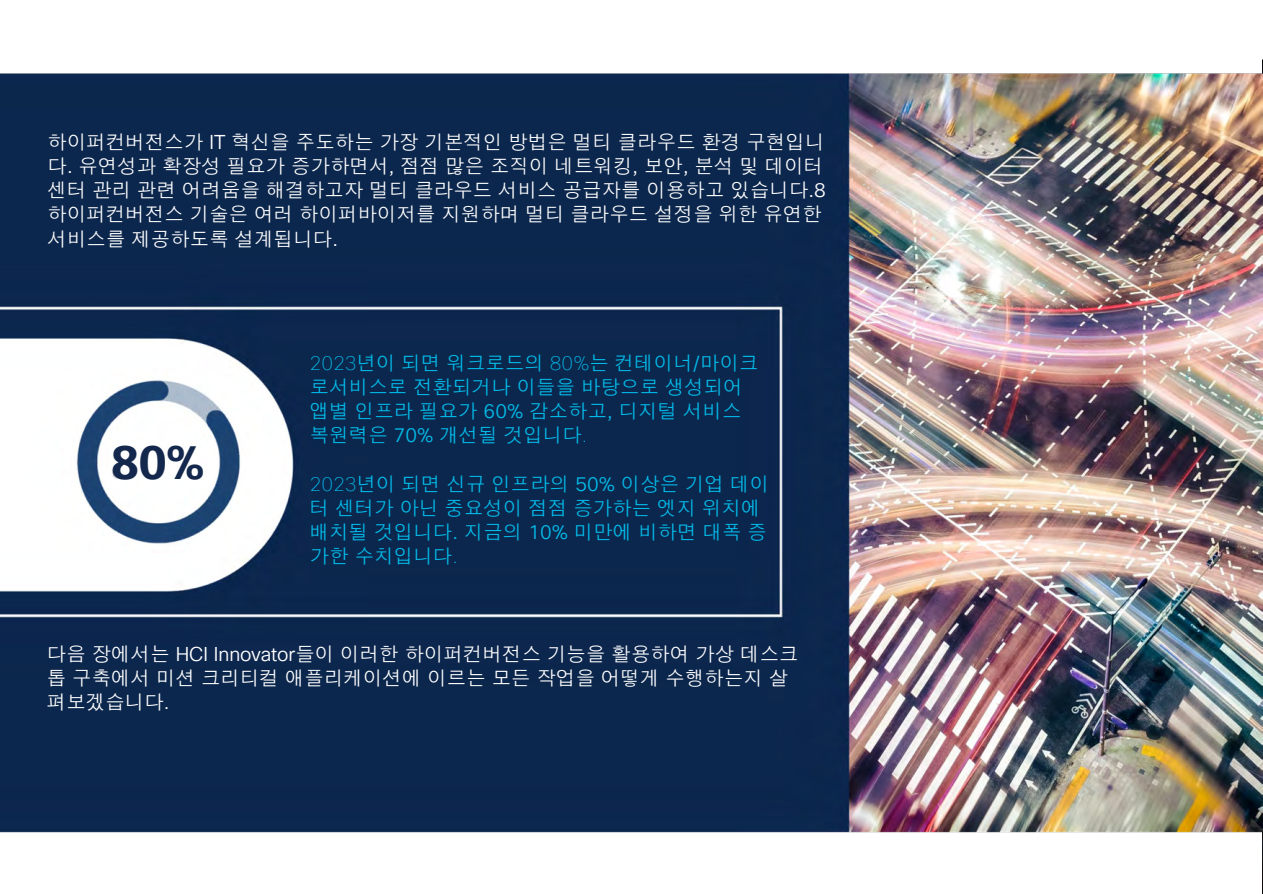
<style>
.page{position:relative;width:1263px;height:894px;background:#fff}
.page>*{position:absolute;margin:0;border:0;box-sizing:border-box;transform-origin:0 0}
.t1{font:700 46.5px "Cisco Sans TT";color:#13284c}
.t2{font:19.5px/24px "Cisco Sans KOR Light";color:#fff}
.t3{font:19.5px/24px "Cisco Sans KOR Light";color:#01bceb}
.s1{font-family:"Cisco Sans TT";font-weight:100}
.s2{font-family:"Cisco Sans TT Light"}
</style>
<div class="page">
<img style="left:0;top:59px;width:1263px;height:834px">
<p class="t2" style="left:48px;top:130px;width:780px">하이퍼컨버전스가 IT 혁신을 주도하는 가장 기본적인 방법은 멀티 클라우드 환경 구현입니 다. 유연성과 확장성 필요가 증가하면서, 점점 많은 조직이 네트워킹, 보안, 분석 및 데이터 센터 관리 관련 어려움을 해결하고자 멀티 클라우드 서비스 공급자를 이용하고 있습니다.8 하이퍼컨버전스 기술은 여러 하이퍼바이저를 지원하며 멀티 클라우드 설정을 위한 유연한 서비스를 제공하도록 설계됩니다.</p>
<p class="t1" style="left:111px;top:431px;width:94px">80%</p>
<p class="t3" style="left:310px;top:351px;width:450px"><span class="s1">2023</span>년이 되면 워크로드의 <span class="s1">80%</span>는 컨테이너/마이크 로서비스로 전환되거나 이들을 바탕으로 생성되어 앱별 인프라 필요가 60% 감소하고, 디지털 서비스 복원력은 70% 개선될 것입니다<span class="s1">.</span></p>
<p class="t3" style="left:310px;top:472px;width:461px"><span class="s1">2023</span>년이 되면 신규 인프라의 50% 이상은 기업 데이 터 센터가 아닌 중요성이 점점 증가하는 엣지 위치에 배치될 것입니다. 지금의 10% 미만에 비하면 대폭 증 가한 수치입니다<span class="s1">.</span></p>
<p class="t2" style="left:47px;top:641px;width:753px">다음 장에서는 <span class="s2">HCI Innovator</span>들이 이러한 하이퍼컨버전스 기능을 활용하여 가상 데스크 톱 구축에서 미션 크리티컬 애플리케이션에 이르는 모든 작업을 어떻게 수행하는지 살 펴보겠습니다<span class="s2">.</span></p>
</div>
